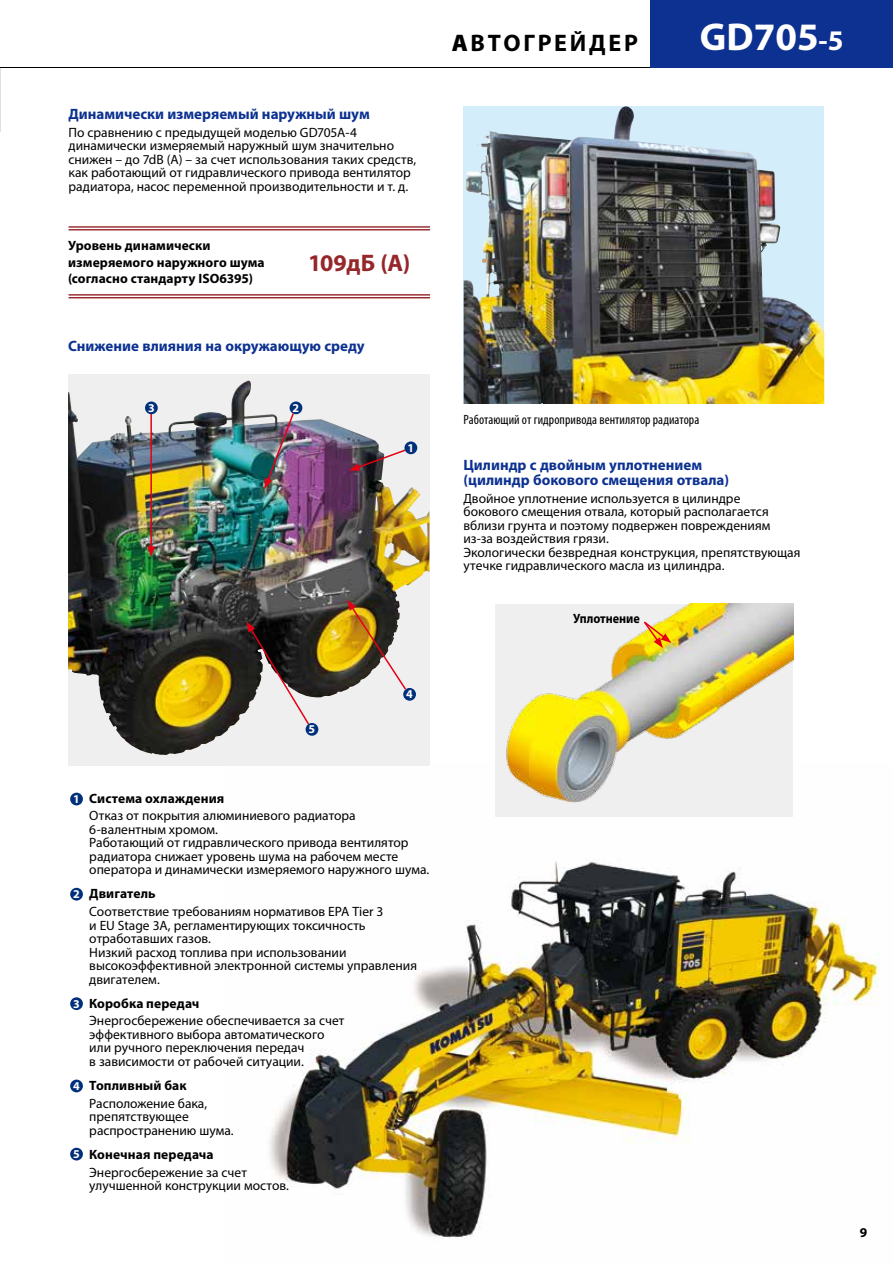
<style>
.page{position:relative;width:893px;height:1263px;background:#fff}
.page>*{position:absolute;margin:0;border:0;box-sizing:border-box;transform-origin:0 0}
.t1{font:700 39px "Myriad Pro";color:#fff}
.t2{font:700 24px "Myriad Pro";letter-spacing:.115em;color:#000}
.t3{font:700 24px "Myriad Pro";letter-spacing:-.005em;color:#95262a}
.t4{font:700 15px/15px "Myriad Pro";color:#0c3190}
.t5{font:13.5px/13.5px "Myriad Pro";color:#000}
.t6{font:700 13.5px/16.2px "Myriad Pro";letter-spacing:.005em;color:#000}
.t7{font:condensed 13.5px "Myriad Pro";letter-spacing:.005em;color:#000}
.t8{font:700 13.5px "Myriad Pro";letter-spacing:.005em;color:#000;scale:.9 1}
.t9{font:700 12px "Myriad Pro";color:#fff}
.s1{font-weight:900}
.s2{font-size:28.5px}
</style>
<div class="page">
<img style="left:224px;top:764px;width:656px;height:475px">
<hr style="left:0;top:67px;width:651px;height:1px;background:#000">
<svg style="left:0;top:68px;width:1px;height:64px"></svg>
<div style="left:651px;top:0;width:242px;height:68px;background:#0c3190"></div>
<div style="left:495px;top:604px;width:298px;height:212px;background:#efefef"></div>
<img style="left:506px;top:604px;width:287px;height:198px">
<img style="left:464px;top:106px;width:360px;height:298px">
<img style="left:466px;top:106px;width:160px;height:157px">
<div style="left:70px;top:793px;width:13px;height:12px;background:#00307b;border-radius:50%"></div>
<div style="left:70px;top:888px;width:13px;height:12px;background:#00307b;border-radius:50%"></div>
<div style="left:70px;top:997px;width:13px;height:13px;background:#00307b;border-radius:50%"></div>
<div style="left:70px;top:1079px;width:13px;height:13px;background:#00307b;border-radius:50%"></div>
<div style="left:70px;top:1148px;width:13px;height:12px;background:#00307b;border-radius:50%"></div>
<svg style="left:642px;top:620px;width:29px;height:28px"></svg>
<hr style="left:69px;top:294px;width:361px;height:2px;background:#95262a">
<hr style="left:69px;top:297px;width:361px;height:1px;background:#95262a">
<hr style="left:69px;top:226px;width:361px;height:2px;background:#95262a">
<hr style="left:69px;top:229px;width:361px;height:1px;background:#95262a">
<div style="left:68px;top:374px;width:361px;height:391px;background:#efefef"></div>
<img style="left:68px;top:381px;width:361px;height:374px">
<svg style="left:349px;top:448px;width:58px;height:23px"></svg>
<img style="left:265px;top:412px;width:30px;height:77px">
<hr style="left:150px;top:414px;width:2px;height:135px;background:#e60013">
<svg style="left:147px;top:546px;width:8px;height:11px"></svg>
<img style="left:347px;top:600px;width:61px;height:91px">
<svg style="left:246px;top:621px;width:65px;height:105px"></svg>
<div style="left:404px;top:441px;width:13px;height:13px;background:#00307b;border-radius:50%"></div>
<div style="left:290px;top:401px;width:12px;height:13px;background:#00307b;border-radius:50%"></div>
<div style="left:145px;top:401px;width:13px;height:13px;background:#00307b;border-radius:50%"></div>
<div style="left:403px;top:688px;width:13px;height:13px;background:#00307b;border-radius:50%"></div>
<div style="left:306px;top:723px;width:12px;height:13px;background:#00307b;border-radius:50%"></div>
<p class="t4" style="left:69px;top:106px;width:303px">Динамически измеряемый наружный шум</p>
<p class="t5" style="left:69px;top:125px;width:349px">По сравнению с предыдущей моделью GD705A-4 динамически измеряемый наружный шум значительно снижен – до 7dB (A) – за счет использования таких средств, как работающий от гидравлического привода вентилятор радиатора, насос переменной производительности и т. д.</p>
<p class="t6" style="left:68px;top:237px;width:198px">Уровень динамически измеряемого наружного шума (согласно стандарту ISO6395)</p>
<h2 class="t3" style="left:308px;top:247px;width:104px">109дБ (A)</h2>
<p class="t4" style="left:68px;top:338px;width:298px">Снижение влияния на окружающую среду</p>
<p class="t9" style="left:148px;top:400px;width:8px">3</p>
<p class="t9" style="left:293px;top:400px;width:8px">2</p>
<p class="t9" style="left:408px;top:440px;width:8px">1</p>
<h2 class="t2" style="left:452px;top:27px;width:188px"><span class="s1">А</span>ВТОГРЕЙДЕР</h2>
<h1 class="t1" style="left:700px;top:11px;width:145px">GD705<span class="s2">-5</span></h1>
<p class="t7" style="left:463px;top:411px;width:237px">Работающий от гидропривода вентилятор радиатора</p>
<p class="t4" style="left:463px;top:457px;width:267px">Цилиндр с двойным уплотнением (цилиндр бокового смещения отвала)</p>
<p class="t5" style="left:463px;top:491px;width:339px">Двойное уплотнение используется в цилиндре<br>бокового смещения отвала, который располагается вблизи грунта и поэтому подвержен повреждениям из-за воздействия грязи.<br>Экологически безвредная конструкция, препятствующая утечке гидравлического масла из цилиндра.</p>
<p class="t8" style="left:573px;top:610px;width:76px">Уплотнение</p>
<p class="t9" style="left:309px;top:721px;width:8px">5</p>
<p class="t9" style="left:406px;top:686px;width:8px">4</p>
<p class="t9" style="left:73px;top:791px;width:8px">1</p>
<p class="t9" style="left:73px;top:886px;width:8px">2</p>
<p class="t9" style="left:73px;top:996px;width:8px">3</p>
<p class="t9" style="left:73px;top:1078px;width:8px">4</p>
<p class="t9" style="left:73px;top:1146px;width:8px">5</p>
<p class="t6" style="left:89px;top:789px;width:137px">Система охлаждения</p>
<p class="t5" style="left:89px;top:809px;width:342px">Отказ от покрытия алюминиевого радиатора 6-валентным хромом.<br>Работающий от гидравлического привода вентилятор радиатора снижает уровень шума на рабочем месте оператора и динамически измеряемого наружного шума.</p>
<p class="t6" style="left:89px;top:885px;width:68px">Двигатель</p>
<p class="t5" style="left:89px;top:905px;width:329px">Соответствие требованиям нормативов EPA Tier 3<br>и EU Stage 3A, регламентирующих токсичность отработавших газов.<br>Низкий расход топлива при использовании высокоэффективной электронной системы управления двигателем.</p>
<p class="t6" style="left:89px;top:995px;width:112px">Коробка передач</p>
<p class="t5" style="left:89px;top:1014px;width:257px">Энергосбережение обеспечивается за счет эффективного выбора автоматического или ручного переключения передач<br>в зависимости от рабочей ситуации.</p>
<p class="t6" style="left:89px;top:1077px;width:99px">Топливный бак</p>
<p class="t5" style="left:89px;top:1096px;width:146px">Расположение бака, препятствующее распространению шума.</p>
<p class="t6" style="left:89px;top:1146px;width:126px">Конечная передача</p>
<p class="t5" style="left:89px;top:1165px;width:201px">Энергосбережение за счет улучшенной конструкции мостов.</p>
<p class="t6" style="left:860px;top:1224px;width:9px">9</p>
</div>
